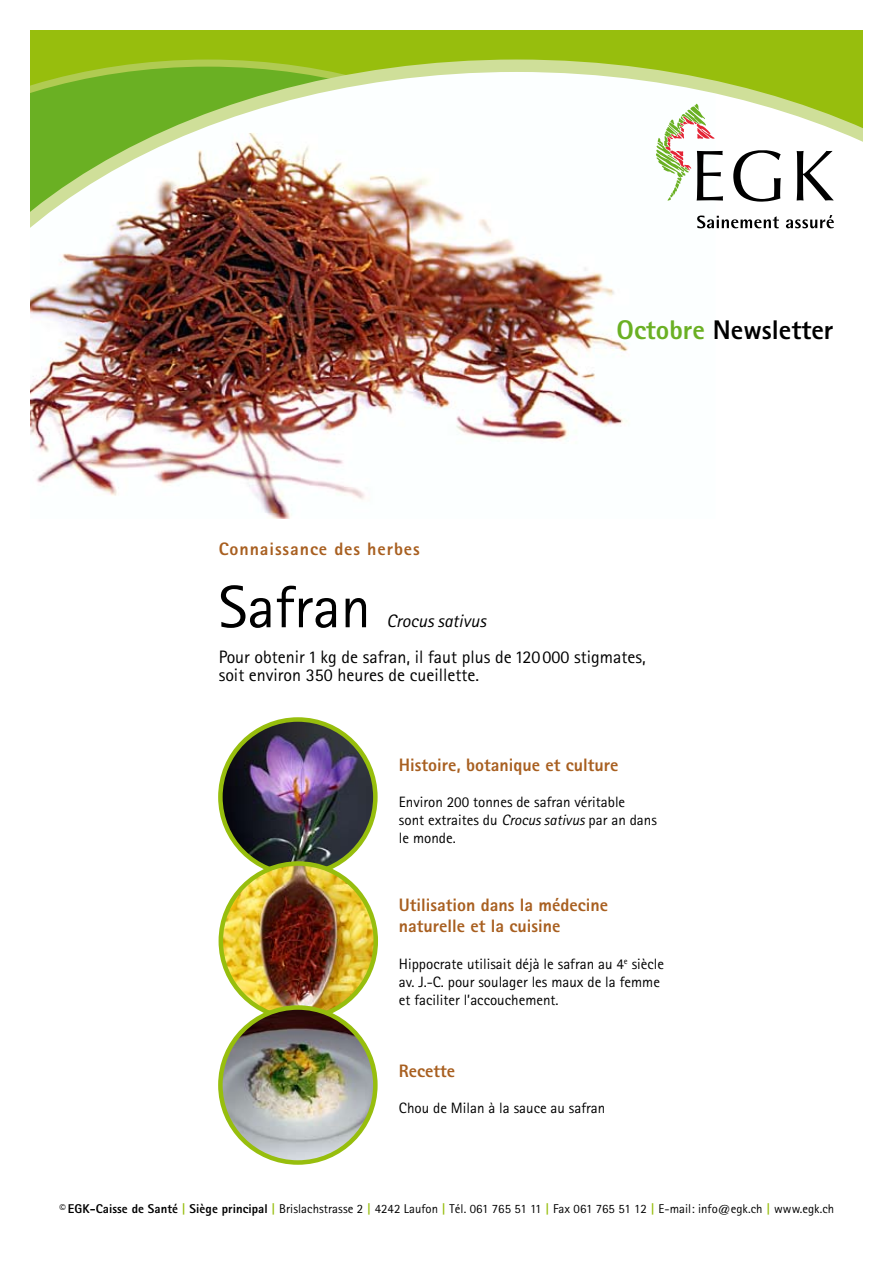
<style>
.page{position:relative;width:893px;height:1263px;background:#fff}
.page>*{position:absolute;margin:0;border:0;box-sizing:border-box;transform-origin:0 0}
.t1{font:60px "Rotis Sans Serif";color:#000}
.t2{font:800 27px "Rotis Sans Serif";color:#000}
.t3{font:18px/18px "Rotis Sans Serif";color:#000}
.t4{font:800 18px/21px "Rotis Sans Serif";color:#a85f20}
.t5{font:800 18px "Rotis Sans Serif";letter-spacing:.05em;color:#a85f20}
.t6{font:italic 18px "Rotis Sans Serif";color:#000}
.t7{font:15px/18px "Rotis Sans Serif";color:#000}
.t8{font:12.75px "Rotis Sans Serif";letter-spacing:.005em;color:#000}
.s1{color:#6ab023}
.s2{font-style:italic}
.s3{font-weight:800}
.s4{font-weight:800;color:#97be0d}
</style>
<div class="page">
<div style="left:0;top:0;width:893px;height:200px;background:#97be0d"></div>
<img style="left:30px;top:60px;width:833px;height:459px">
<svg style="left:656px;top:104px;width:67px;height:97px;background:#d6d6c6"></svg>
<svg style="left:733px;top:150px;width:48px;height:52px;background:#bdbdbd"></svg>
<svg style="left:797px;top:151px;width:36px;height:50px;background:#a7a7a7"></svg>
<svg style="left:697px;top:216px;width:82px;height:12px"></svg>
<svg style="left:786px;top:215px;width:47px;height:13px"></svg>
<div style="left:0;top:0;width:30px;height:1263px;background:#fff"></div>
<div style="left:0;top:0;width:893px;height:30px;background:#fff"></div>
<div style="left:863px;top:0;width:30px;height:1263px;background:#fff"></div>
<img style="left:220px;top:719px;width:154px;height:155px">
<div style="left:218px;top:717px;width:160px;height:160px;border:4px solid #97be0d;border-radius:50%"></div>
<img style="left:221px;top:863px;width:155px;height:155px;border-radius:77px">
<div style="left:219px;top:861px;width:159px;height:160px;border:4px solid #97be0d;border-radius:50%"></div>
<img style="left:220px;top:1007px;width:155px;height:155px;border-radius:77px">
<div style="left:218px;top:1005px;width:160px;height:160px;border:4px solid #97be0d;border-radius:50%"></div>
<p class="t5" style="left:219px;top:538px;width:203px">Connaissance des herbes</p>
<h2 class="t2" style="left:616px;top:313px;width:218px"><span class="s1">Octobre</span> Newsletter</h2>
<h1 class="t1" style="left:219px;top:571px;width:154px">Safran</h1>
<p class="t6" style="left:386px;top:610px;width:101px">Crocus sativus</p>
<p class="t3" style="left:219px;top:648px;width:429px">Pour obtenir 1 kg de safran, il faut plus de 120000 stigmates, soit environ 350 heures de cueillette.</p>
<p class="t4" style="left:399px;top:754px;width:221px">Histoire, botanique et culture</p>
<p class="t7" style="left:399px;top:793px;width:259px">Environ 200 tonnes de safran véritable<br>sont extraites du <span class="s2">Crocus sativus</span> par an dans le monde.</p>
<p class="t4" style="left:399px;top:894px;width:211px">Utilisation dans la médecine naturelle et la cuisine</p>
<p class="t7" style="left:399px;top:955px;width:267px">Hippocrate utilisait déjà le safran au 4<sup>e</sup> siècle av. J.-C. pour soulager les maux de la femme et faciliter l’accouchement.</p>
<p class="t4" style="left:399px;top:1060px;width:58px">Recette</p>
<p class="t7" style="left:399px;top:1099px;width:208px">Chou de Milan à la sauce au safran</p>
<p class="t8" style="left:60px;top:1201px;width:776px"><span class="s3">© EGK-Caisse de Santé</span> <span class="s4">|</span> <span class="s3">Siège principal</span> <span class="s4">|</span> Brislachstrasse 2 <span class="s4">|</span> 4242 Laufon <span class="s4">|</span> Tél. 061 765 51 11 <span class="s4">|</span> Fax 061 765 51 12 <span class="s4">|</span> E-mail: info@egk.ch <span class="s4">|</span> www.egk.ch</p>
</div>
